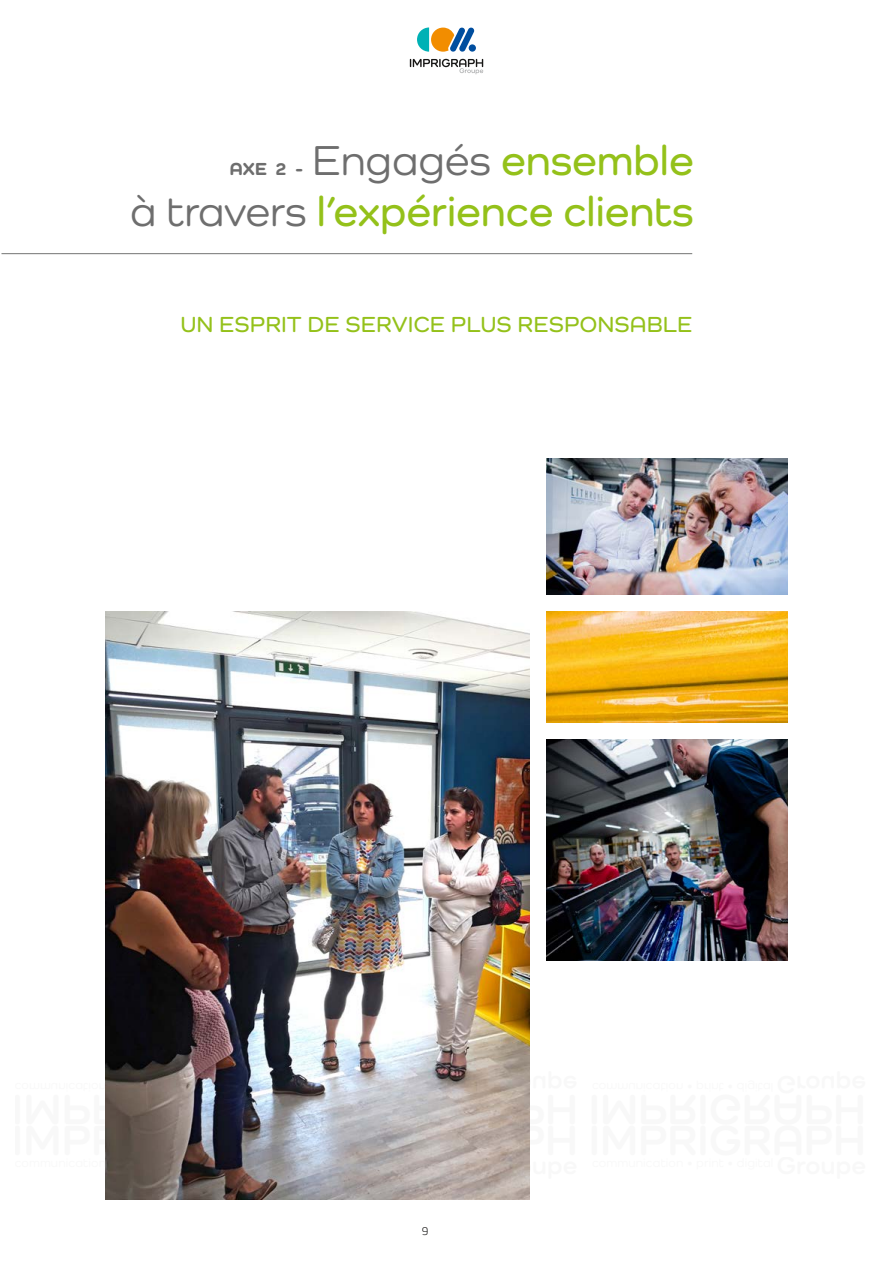
<style>
.page{position:relative;width:893px;height:1263px;background:#fff}
.page>*{position:absolute;margin:0;border:0;box-sizing:border-box;transform-origin:0 0}
.t1{font:600 43.2px/51.9px "Como";color:#94c11a;text-align:right}
.t2{font:600 22.5px "Como";letter-spacing:.03em;color:#94c11a}
.t3{font:800 18px "Como";color:#6e6e6e}
.t4{font:300 10.5px "Soho Gothic Std";color:#181716}
.s1{font-weight:500;color:#6e6e6e}
</style>
<div class="page">
<svg style="left:417px;top:27px;width:58px;height:25px"></svg>
<svg style="left:410px;top:59px;width:73px;height:15px"></svg>
<img style="left:546px;top:458px;width:241px;height:136px">
<img style="left:546px;top:739px;width:241px;height:221px">
<img style="left:546px;top:611px;width:241px;height:111px">
<img style="left:106px;top:611px;width:423px;height:588px">
<hr style="left:2px;top:253px;width:690px;height:1px;background:#7a7b7a">
<p class="t1" style="left:130px;top:133px;width:565px"><span class="s1">Engagés</span> ensemble<br><span class="s1">à travers</span> l’expérience clients</p>
<p class="t3" style="left:230px;top:157px;width:74px">AXE 2 -</p>
<p class="t2" style="left:181px;top:311px;width:513px">UN ESPRIT DE SERVICE PLUS RESPONSABLE</p>
<p class="t4" style="left:422px;top:1225px;width:8px">9</p>
</div>
